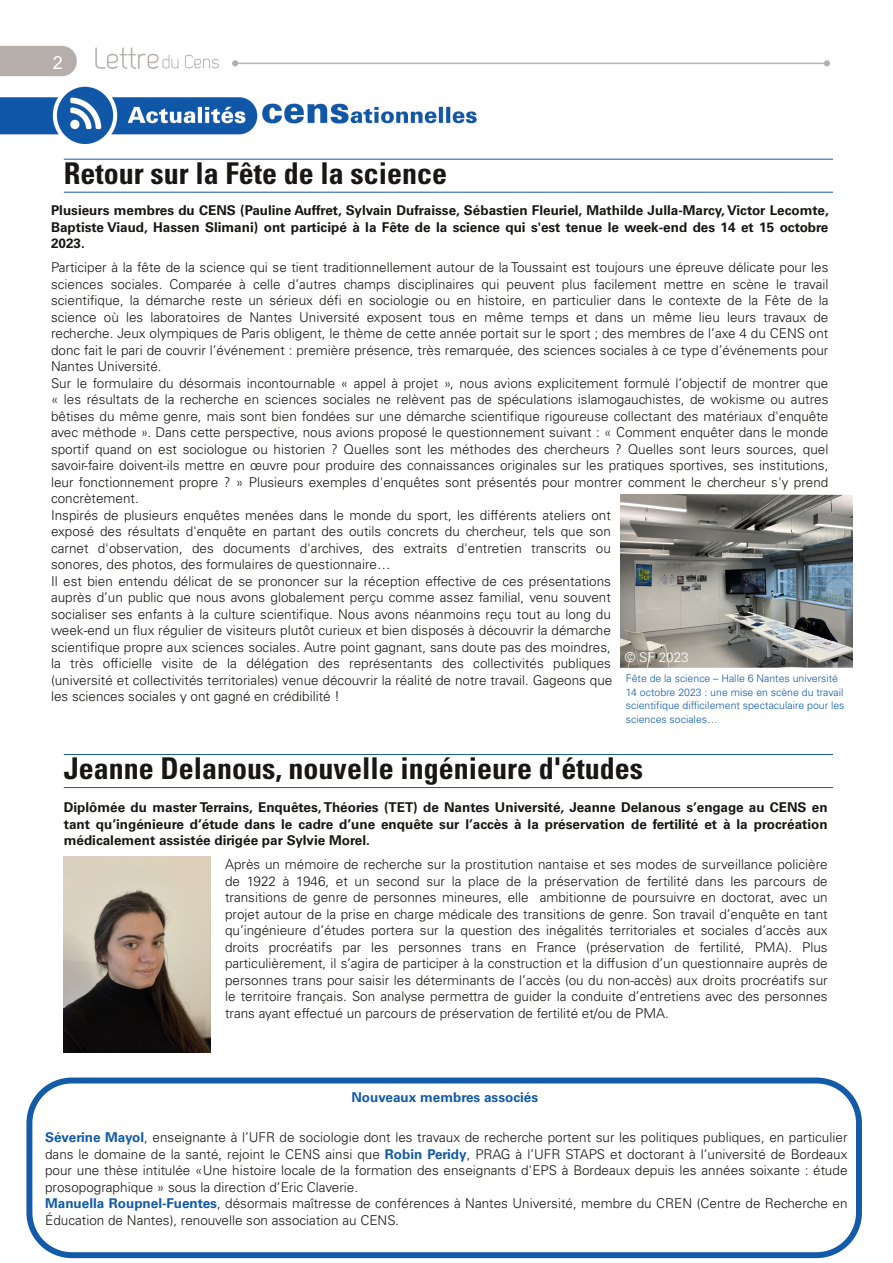
<style>
.page{position:relative;width:893px;height:1263px;background:#fff}
.page>*{position:absolute;margin:0;border:0;box-sizing:border-box;transform-origin:0 0}
.t1{font:700 condensed 30px "Univers";color:#181715}
.t2{font:18px "Arial";color:#fff}
.t3{font:300 13.5px/16.5px "Univers";color:#181715}
.t4{font:700 13.5px/16.5px "Univers";color:#181715;text-align:justify}
.t5{font:700 13.5px "Univers";color:#135aa8}
.t6{font:300 13.5px "Univers";color:#fff}
.t7{font:300 10.5px/13.5px "Univers";color:#135aa8}
.s1{font-weight:700;color:#135aa8}
</style>
<div class="page">
<img style="left:0;top:45px;width:830px;height:32px">
<hr style="left:64px;top:159px;width:769px;height:1px;background:#135aa8">
<hr style="left:64px;top:192px;width:769px;height:1px;background:#135aa8">
<img style="left:0;top:86px;width:477px;height:58px">
<hr style="left:64px;top:754px;width:769px;height:1px;background:#135aa8">
<hr style="left:64px;top:787px;width:769px;height:1px;background:#135aa8">
<img style="left:621px;top:495px;width:232px;height:173px">
<img style="left:64px;top:857px;width:147px;height:196px">
<div style="left:26px;top:1077px;width:836px;height:181px;border:6px solid #135aa8;border-radius:43px"></div>
<h2 class="t2" style="left:53px;top:52px;width:12px">2</h2>
<h1 class="t1" style="left:64px;top:162px;width:385px">Retour sur la Fête de la science</h1>
<p class="t4" style="left:51px;top:203px;width:779px">Plusieurs membres du CENS (Pauline Auffret, Sylvain Dufraisse, Sébastien Fleuriel, Mathilde Julla-Marcy, Victor Lecomte, Baptiste Viaud, Hassen Slimani) ont participé à la Fête de la science qui s'est tenue le week-end des 14 et 15 octobre 2023.</p>
<p class="t3" style="left:51px;top:260px;width:779px">Participer à la fête de la science qui se tient traditionnellement autour de la Toussaint est toujours une épreuve délicate pour les sciences sociales. Comparée à celle d’autres champs disciplinaires qui peuvent plus facilement mettre en scène le travail scientifique, la démarche reste un sérieux défi en sociologie ou en histoire, en particulier dans le contexte de la Fête de la science où les laboratoires de Nantes Université exposent tous en même temps et dans un même lieu leurs travaux de recherche. Jeux olympiques de Paris obligent, le thème de cette année portait sur le sport ; des membres de l’axe 4 du CENS ont donc fait le pari de couvrir l’événement : première présence, très remarquée, des sciences sociales à ce type d’événements pour Nantes Université.<br>Sur le formulaire du désormais incontournable « appel à projet », nous avions explicitement formulé l’objectif de montrer que « les résultats de la recherche en sciences sociales ne relèvent pas de spéculations islamogauchistes, de wokisme ou autres bêtises du même genre, mais sont bien fondées sur une démarche scientifique rigoureuse collectant des matériaux d'enquête avec méthode ». Dans cette perspective, nous avions proposé le questionnement suivant : « Comment enquêter dans le monde sportif quand on est sociologue ou historien ? Quelles sont les méthodes des chercheurs ? Quelles sont leurs sources, quel savoir-faire doivent-ils mettre en œuvre pour produire des connaissances originales sur les pratiques sportives, ses institutions, leur fonctionnement propre ? » Plusieurs exemples d'enquêtes sont présentés pour montrer comment le chercheur s'y prend concrètement.<br>Inspirés de plusieurs enquêtes menées dans le monde du sport, les différents ateliers ont<br>exposé des résultats d'enquête en partant des outils concrets du chercheur, tels que son<br>carnet d'observation, des documents d'archives, des extraits d'entretien transcrits ou<br>sonores, des photos, des formulaires de questionnaire…<br>Il est bien entendu délicat de se prononcer sur la réception effective de ces présentations<br>auprès d’un public que nous avons globalement perçu comme assez familial, venu souvent<br>socialiser ses enfants à la culture scientifique. Nous avons néanmoins reçu tout au long du<br>week-end un flux régulier de visiteurs plutôt curieux et bien disposés à découvrir la démarche<br>scientifique propre aux sciences sociales. Autre point gagnant, sans doute pas des moindres,<br>la très officielle visite de la délégation des représentants des collectivités publiques<br>(université et collectivités territoriales) venue découvrir la réalité de notre travail. Gageons que<br>les sciences sociales y ont gagné en crédibilité !</p>
<p class="t6" style="left:625px;top:652px;width:66px">© SF 2023</p>
<p class="t7" style="left:626px;top:673px;width:220px">Fête de la science – Halle 6 Nantes université 14 octobre 2023 : une mise en scène du travail scientifique difficilement spectaculaire pour les sciences sociales…</p>
<h1 class="t1" style="left:64px;top:758px;width:581px">Jeanne Delanous, nouvelle ingénieure d'études</h1>
<p class="t4" style="left:64px;top:800px;width:765px">Diplômée du master Terrains, Enquêtes, Théories (TET) de Nantes Université, Jeanne Delanous s’engage au CENS en tant qu’ingénieure d’étude dans le cadre d’une enquête sur l’accès à la préservation de fertilité et à la procréation médicalement assistée dirigée par Sylvie Morel.</p>
<p class="t3" style="left:225px;top:857px;width:604px;text-align:justify">Après un mémoire de recherche sur la prostitution nantaise et ses modes de surveillance policière de 1922 à 1946, et un second sur la place de la préservation de fertilité dans les parcours de transitions de genre de personnes mineures, elle ambitionne de poursuivre en doctorat, avec un projet autour de la prise en charge médicale des transitions de genre. Son travail d’enquête en tant qu’ingénieure d’études portera sur la question des inégalités territoriales et sociales d’accès aux droits procréatifs par les personnes trans en France (préservation de fertilité, PMA). Plus particulièrement, il s’agira de participer à la construction et la diffusion d’un questionnaire auprès de personnes trans pour saisir les déterminants de l’accès (ou du non-accès) aux droits procréatifs sur le territoire français. Son analyse permettra de guider la conduite d’entretiens avec des personnes trans ayant effectué un parcours de préservation de fertilité et/ou de PMA.</p>
<p class="t5" style="left:351px;top:1092px;width:188px">Nouveaux membres associés</p>
<p class="t3" style="left:45px;top:1130px;width:804px"><span class="s1">Séverine Mayol</span>, enseignante à l’UFR de sociologie dont les travaux de recherche portent sur les politiques publiques, en particulier dans le domaine de la santé, rejoint le CENS ainsi que <span class="s1">Robin Peridy</span>, PRAG à l’UFR STAPS et doctorant à l’université de Bordeaux pour une thèse intitulée «Une histoire locale de la formation des enseignants d'EPS à Bordeaux depuis les années soixante : étude prosopographique » sous la direction d’Eric Claverie.<br><span class="s1">Manuella Roupnel-Fuentes</span>, désormais maîtresse de conférences à Nantes Université, membre du CREN (Centre de Recherche en Éducation de Nantes), renouvelle son association au CENS.</p>
</div>
